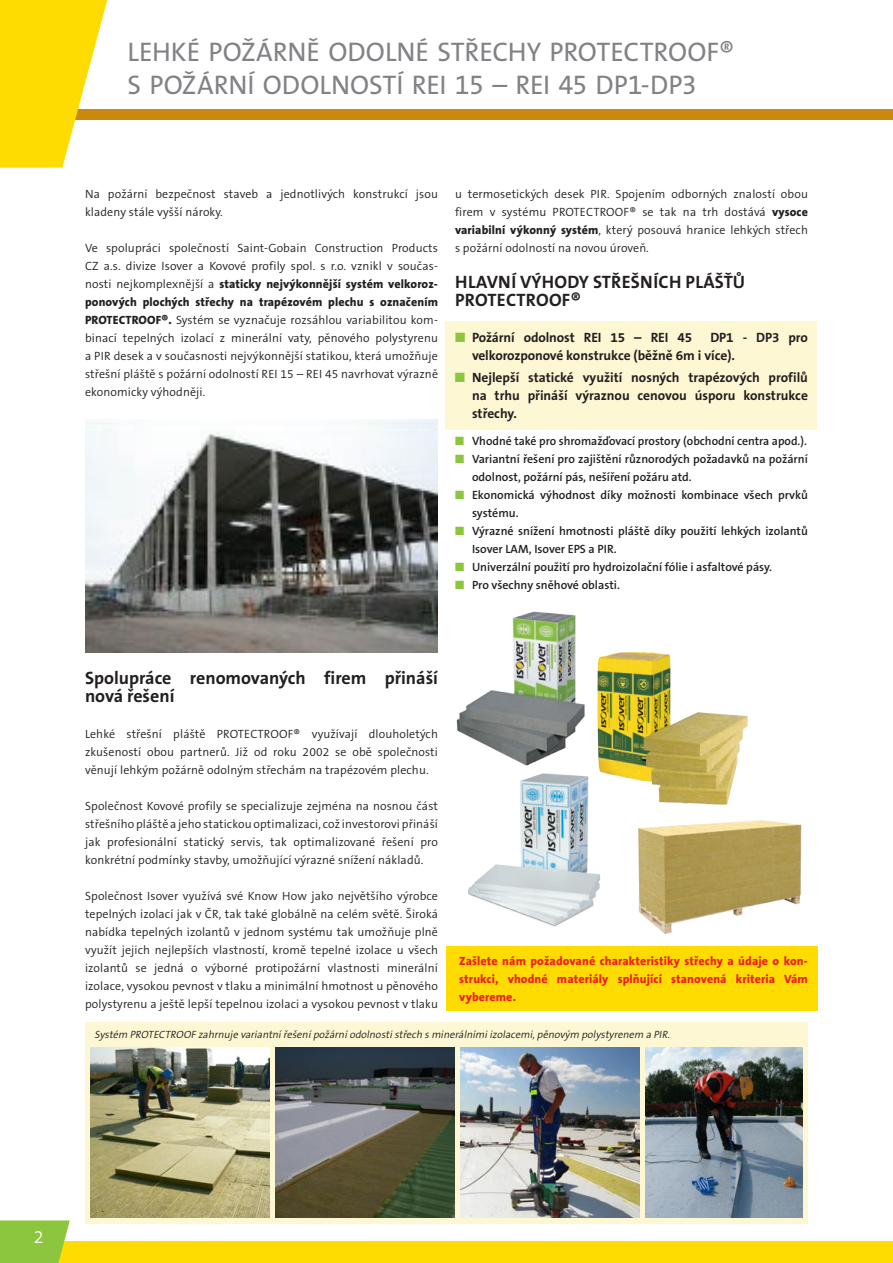
<style>
.page{position:relative;width:893px;height:1263px;background:#fff}
.page>*{position:absolute;margin:0;border:0;box-sizing:border-box;transform-origin:0 0}
.t1{font:27px "The Sans B W5 Plain";letter-spacing:-.005em;color:#808285}
.t2{font:700 18px/18px "The Sans B W7";letter-spacing:.015em;color:#231f20}
.t3{font:300 18px "The Sans B W4";color:#fff}
.t4{font:700 13.5px/18px "The Sans B W7";color:#231f20}
.t5{font:300 12px/18px "The Sans B W4";letter-spacing:.01em;color:#231f20;text-align:justify}
.t6{font:600 12px/18px "The Sans B W6";color:#231f20}
.t7{font:800 12px/18px "The Sans B W8";letter-spacing:.01em;color:#ee1d23;text-align:justify}
.t8{font:800 12px/18px "The Sans B W8";letter-spacing:.01em;color:#231f20}
.t9{font:italic 300 10.5px "The Sans B W4";color:#231f20}
.s1{font-family:"The Sans B W4";font-weight:300}
.s2{font-family:"The Sans B W8";font-weight:800}
.s3{color:#8bc63e}
</style>
<div class="page">
<div style="left:0;top:1242px;width:893px;height:21px;background:#ffdc01"></div>
<svg style="left:0;top:1220px;width:70px;height:43px;background:#95c940"></svg>
<div style="left:0;top:109px;width:893px;height:11px;background:#c8890e"></div>
<svg style="left:0;top:0;width:107px;height:168px"></svg>
<div style="left:446px;top:320px;width:371px;height:109px;background:#fef7d4"></div>
<div style="left:446px;top:946px;width:372px;height:65px;background:#ffdc01"></div>
<div style="left:85px;top:1022px;width:723px;height:201px;background:#fef7d4"></div>
<img style="left:645px;top:1048px;width:158px;height:170px">
<img style="left:275px;top:1048px;width:179px;height:170px">
<img style="left:90px;top:1048px;width:180px;height:170px">
<img style="left:460px;top:1048px;width:179px;height:169px">
<img style="left:85px;top:420px;width:353px;height:232px">
<img style="left:468px;top:773px;width:133px;height:154px">
<img style="left:456px;top:611px;width:124px;height:155px">
<img style="left:638px;top:820px;width:164px;height:114px">
<img style="left:580px;top:652px;width:168px;height:157px">
<h1 class="t1" style="left:128px;top:35px;width:453px">LEHKÉ POŽÁRN Ě ODOLN É STŘECHY PROTECTROO</h1>
<h1 class="t1" style="left:706px;top:35px;width:29px">F®</h1>
<h1 class="t1" style="left:128px;top:67px;width:571px">S POŽÁRN Í ODOLN OSTÍ RE I 15 – RE I 45 DP1-DP3</h1>
<p class="t5" style="left:85px;top:185px;width:354px">Na požární bezpečnost staveb a jednotlivých konstrukcí jsou kladeny stále vyšší nároky.</p>
<p class="t5" style="left:85px;top:239px;width:354px">Ve spolupráci společností Saint-Gobain Construction Products<br>CZ a.s. divize Isover a Kovové profily spol. s r.o. vznikl v součas-</p>
<p class="t8" style="left:85px;top:275px;width:354px"><span class="s1">nosti nejkomplexnější a</span> staticky nejvýkonnější systém velkoroz&shy;ponových plochých střechy na trapézovém plechu s označením</p>
<p class="t5" style="left:85px;top:311px;width:354px"><span class="s2">PROTECTROOF®.</span> Systém se vyznačuje rozsáhlou variabilitou kom&shy;binací tepelných izolací z minerální vaty, pěnového polystyrenu a PIR desek a v současnosti nejvýkonnější statikou, která umožňuje střešní pláště s požární odolností REI 15 – REI 45 navrhovat výrazně ekonomicky výhodněji.</p>
<p class="t5" style="left:455px;top:185px;width:354px">u termosetických desek PIR. Spojením odborných znalostí obou firem v systému PROTECTROOF® se tak na trh dostává <span class="s2">vysoce variabilní výkonný systém</span>, který posouvá hranice lehkých střech s požární odolností na novou úroveň.</p>
<h2 class="t2" style="left:455px;top:273px;width:292px">Hlavní výhody střešních plášťů<br>PROTECT</h2>
<h2 class="t2" style="left:526px;top:291px;width:57px">ROOF®</h2>
<p class="t4" style="left:455px;top:329px;width:239px"><span class="s3">■</span> Požární odolnost REI 15 – REI 45</p>
<p class="t4" style="left:472px;top:329px;width:337px;text-indent:238px">DP1 - DP3 pro velkorozponové konstrukce (běžně 6m i více).</p>
<p class="t4" style="left:472px;top:369px;width:337px;text-align:justify;text-indent:-17px"><span class="s3">■</span> Nejlepší statické využití nosných trapézových profilů na trhu přináší výraznou cenovou úsporu konstrukce střechy.</p>
<p class="t6" style="left:455px;top:432px;width:353px"><span class="s3">■</span> Vhodné také pro shromažďovací prostory (obchodní centra apod.).</p>
<p class="t6" style="left:472px;top:450px;width:337px;text-indent:-17px"><span class="s3">■</span> Variantní řešení pro zajištění různorodých požadavků na požární odolnost, požární pás, nešíření požáru atd.</p>
<p class="t6" style="left:472px;top:486px;width:337px;text-indent:-17px"><span class="s3">■</span> Ekonomická výhodnost díky možnosti kombinace všech prvků systému.</p>
<p class="t6" style="left:472px;top:522px;width:337px;text-indent:-17px"><span class="s3">■</span> Výrazné snížení hmotnosti pláště díky použití lehkých izolantů<br>Isover LAM, Isover EPS a PIR.</p>
<p class="t6" style="left:455px;top:558px;width:319px"><span class="s3">■</span> Univerzální použití pro hydroizolační fólie i asfaltové pásy.</p>
<p class="t6" style="left:455px;top:576px;width:166px"><span class="s3">■</span> Pro všechny sněhové oblasti.</p>
<h2 class="t2" style="left:85px;top:669px;width:354px">Spolupráce renomovaných firem přináší nová řešení</h2>
<p class="t5" style="left:85px;top:725px;width:354px">Lehké střešní pláště PROTECTROOF® využívají dlouholetých zkušeností obou partnerů. Již od roku 2002 se obě společnosti věnují lehkým požárně odolným střechám na trapézovém plechu.</p>
<p class="t5" style="left:85px;top:797px;width:354px">Společnost Kovové profily se specializuje zejména na nosnou část střešního pláště a jeho statickou optimalizaci, což investorovi přináší jak profesionální statický servis, tak optimalizované řešení pro konkrétní podmínky stavby, umožňující výrazné snížení nákladů.</p>
<p class="t5" style="left:85px;top:887px;width:354px">Společnost Isover využívá své Know How jako největšího výrobce tepelných izolací jak v ČR, tak také globálně na celém světě. Široká nabídka tepelných izolantů v jednom systému tak umožňuje plně využít jejich nejlepších vlastností, kromě tepelné izolace u všech izolantů se jedná o výborné protipožární vlastnosti minerální izolace, vysokou pevnost v tlaku a minimální hmotnost u pěnového polystyrenu a ještě lepší tepelnou izolaci a vysokou pevnost v tlaku</p>
<p class="t7" style="left:459px;top:952px;width:350px">Zašlete nám požadované charakteristiky střechy a údaje o kon&shy;strukci, vhodné materiály splňující stanovená kriteria Vám vybereme.</p>
<p class="t9" style="left:95px;top:1027px;width:579px">Systém PROTECTROOF zahrnuje variantnířešenípožárníodolnostistřech s minerálnímiizolacemi,pěnovým polystyrenem a PIR.</p>
<h2 class="t3" style="left:34px;top:1225px;width:11px">2</h2>
</div>
